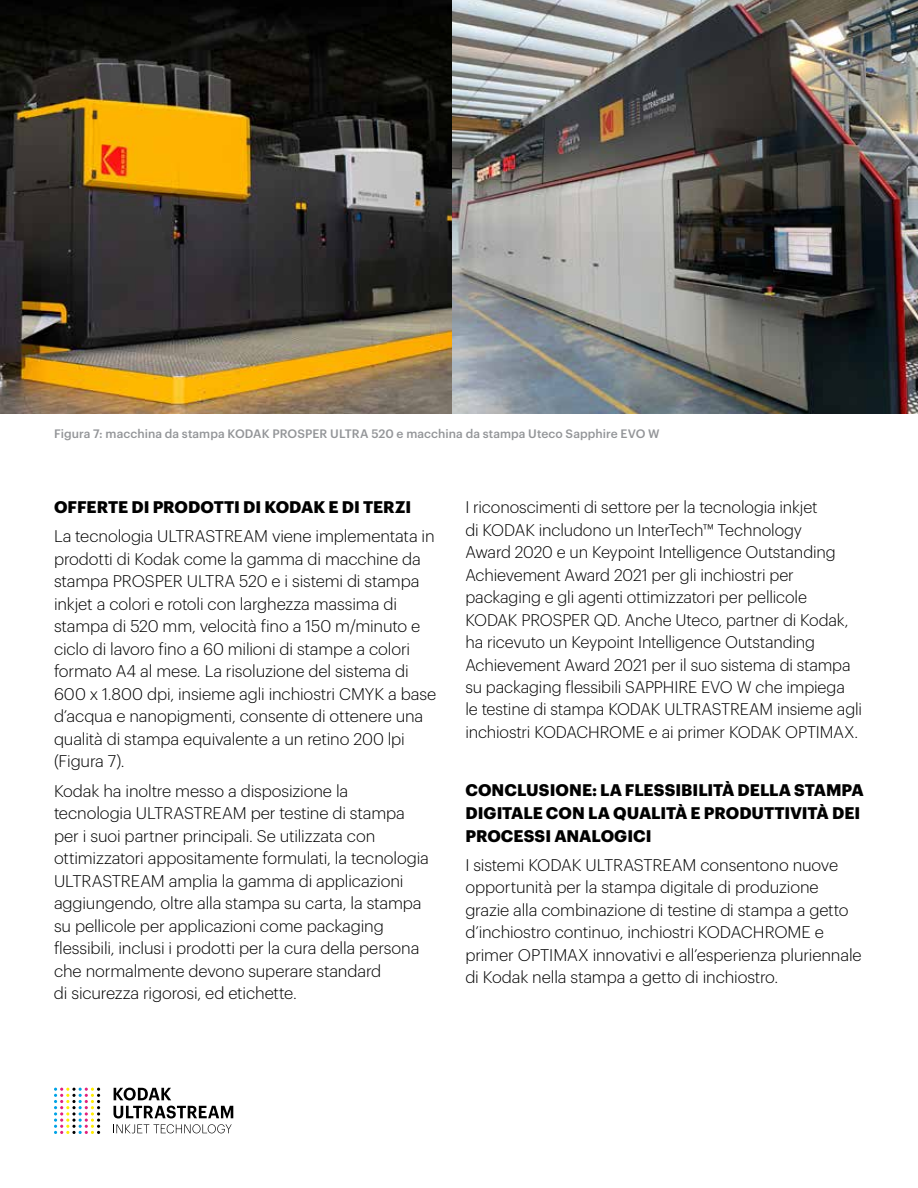
<style>
.page{position:relative;width:918px;height:1188px;background:#fff}
.page>*{position:absolute;margin:0;border:0;box-sizing:border-box;transform-origin:0 0}
.t1{font:300 16.5px/22.5px "Graphik";letter-spacing:-.01em;color:#000}
.t2{font:700 16.5px/22.5px "Graphik";color:#000}
.t3{font:500 12px "Graphik";letter-spacing:.005em;color:#939598}
</style>
<div class="page">
<img style="left:0;top:0;width:918px;height:414px">
<svg style="left:54px;top:1088px;width:46px;height:46px"></svg>
<svg style="left:113px;top:1088px;width:120px;height:30px"></svg>
<svg style="left:113px;top:1124px;width:119px;height:9px"></svg>
<p class="t3" style="left:54px;top:424px;width:607px">Figura 7: macchina da stampa KODAK PROSPER ULTRA 520 e macchina da stampa Uteco Sapphire EVO W</p>
<p class="t2" style="left:54px;top:494px;width:359px">OFFERTE DI PRODOTTI DI KODAK E DI TERZI</p>
<p class="t1" style="left:54px;top:524px;width:384px">La tecnologia ULTRASTREAM viene implementata in prodotti di Kodak come la gamma di macchine da stampa PROSPER ULTRA 520 e i sistemi di stampa inkjet a colori e rotoli con larghezza massima di stampa di 520 mm, velocità fino a 150 m/minuto e ciclo di lavoro fino a 60 milioni di stampe a colori formato A4 al mese. La risoluzione del sistema di 600 x 1.800 dpi, insieme agli inchiostri CMYK a base d’acqua e nanopigmenti, consente di ottenere una qualità di stampa equivalente a un retino 200 lpi (Figura 7).</p>
<p class="t1" style="left:54px;top:778px;width:376px">Kodak ha inoltre messo a disposizione la tecnologia ULTRASTREAM per testine di stampa per i suoi partner principali. Se utilizzata con ottimizzatori appositamente formulati, la tecnologia ULTRASTREAM amplia la gamma di applicazioni aggiungendo, oltre alla stampa su carta, la stampa su pellicole per applicazioni come packaging flessibili, inclusi i prodotti per la cura della persona che normalmente devono superare standard<br>di sicurezza rigorosi, ed etichette.</p>
<p class="t1" style="left:465px;top:494px;width:398px">I riconoscimenti di settore per la tecnologia inkjet<br>di KODAK includono un InterTech™ Technology<br>Award 2020 e un Keypoint Intelligence Outstanding Achievement Award 2021 per gli inchiostri per packaging e gli agenti ottimizzatori per pellicole KODAK PROSPER QD. Anche Uteco, partner di Kodak, ha ricevuto un Keypoint Intelligence Outstanding Achievement Award 2021 per il suo sistema di stampa su packaging flessibili SAPPHIRE EVO W che impiega<br>le testine di stampa KODAK ULTRASTREAM insieme agli inchiostri KODACHROME e ai primer KODAK OPTIMAX.</p>
<p class="t2" style="left:465px;top:778px;width:400px">CONCLUSIONE: LA FLESSIBILITÀ DELLA STAMPA<br>DIGITALE CON LA QUALITÀ E PRODUTTIVITÀ DEI<br>PROCESSI ANALOGICI</p>
<p class="t1" style="left:465px;top:852px;width:398px">I sistemi KODAK ULTRASTREAM consentono nuove opportunità per la stampa digitale di produzione grazie alla combinazione di testine di stampa a getto d’inchiostro continuo, inchiostri KODACHROME e primer OPTIMAX innovativi e all’esperienza pluriennale di Kodak nella stampa a getto di inchiostro.</p>
</div>
